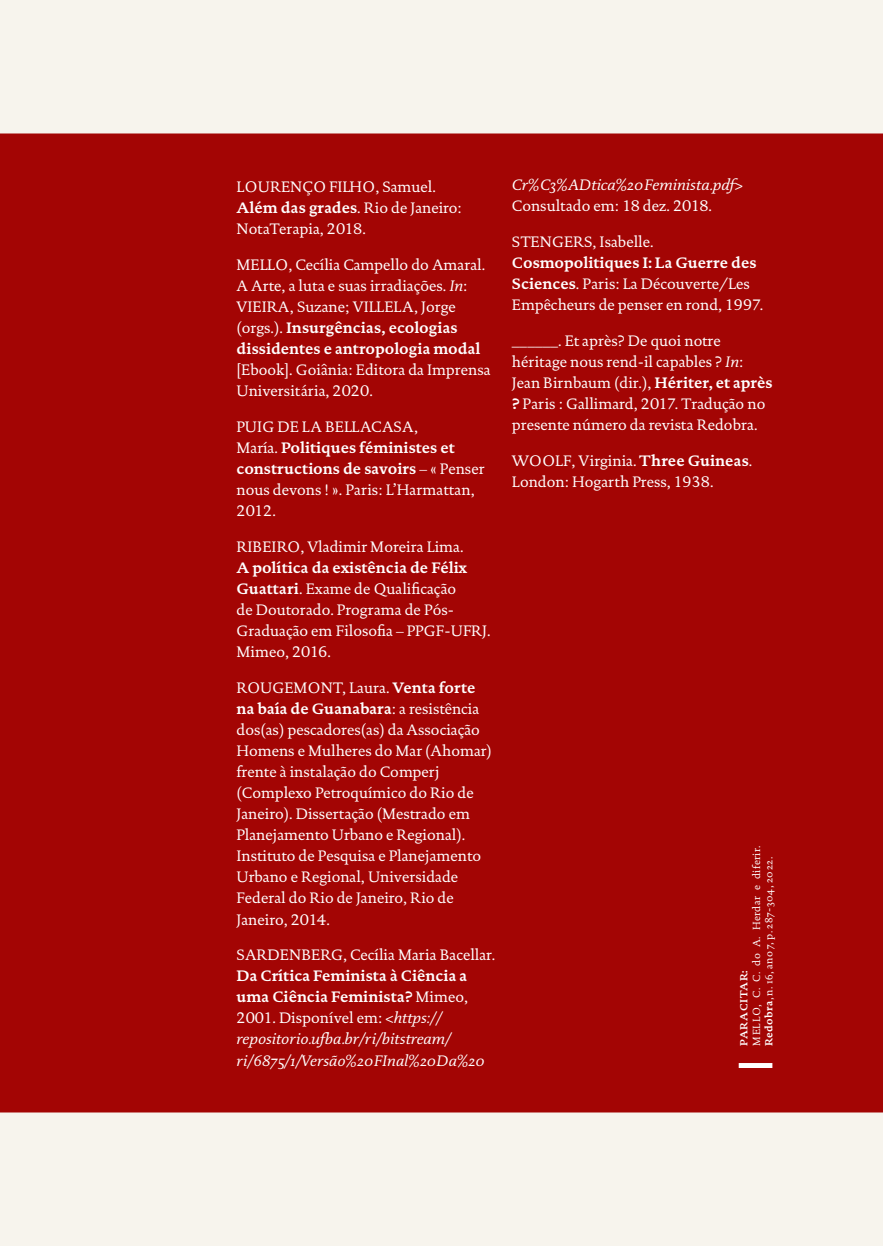
<style>
.page{position:relative;width:883px;height:1246px;background:#fff}
.page>*{position:absolute;margin:0;border:0;box-sizing:border-box;transform-origin:0 0}
.t1{font:15.4px/21px "Documenta Dtl";color:#fff}
.t2{font:700 15.4px/21px "DTL Documenta ST";color:#fff}
.t3{font:italic 15.4px/21px "DTL Documenta ST";color:#fff}
.t4{font:10.5px/12.6px "DTL Documenta ST";letter-spacing:.05em;color:#fff}
.t5{font:700 10.5px "DTL Documenta ST";letter-spacing:.045em;color:#fff}
.s1{font-family:"DTL Documenta ST";font-weight:700}
.s2{font-family:"DTL Documenta ST";font-style:italic}
.s3{font-family:"Documenta Dtl";font-weight:400}
.s4{font-weight:700}
</style>
<div class="page">
<div style="left:0;top:0;width:883px;height:1245px;background:#f7f4ed"></div>
<div style="left:0;top:133px;width:883px;height:979px;background:#a30504"></div>
<div style="left:739px;top:1062px;width:33px;height:5px;background:#fff"></div>
<p class="t1" style="left:237px;top:176px;width:227px">LOURENÇO FILHO, Samuel.<br><span class="s1">Além das grades</span>. Rio de Janeiro:<br>NotaTerapia, 2018.</p>
<p class="t1" style="left:237px;top:254px;width:250px">MELLO, Cecília Campello do Amaral.<br>A Arte, a luta e suas irradiações. <span class="s2">In</span>:<br>VIEIRA, Suzane; VILLELA, Jorge</p>
<p class="t2" style="left:237px;top:317px;width:246px"><span class="s3">(orgs.).</span> Insurgências, ecologias dissidentes e antropologia modal</p>
<p class="t1" style="left:237px;top:359px;width:256px">[Ebook]. Goiânia: Editora da Imprensa<br>Universitária, 2020.</p>
<p class="t1" style="left:237px;top:416px;width:183px">PUIG DE LA BELLACASA,</p>
<p class="t2" style="left:237px;top:437px;width:249px"><span class="s3">María.</span> Politiques féministes et constructions de savoirs <span class="s3">– « Penser</span></p>
<p class="t1" style="left:237px;top:479px;width:240px">nous devons ! ». Paris: L’Harmattan,<br>2012.</p>
<p class="t1" style="left:237px;top:536px;width:229px">RIBEIRO, Vladimir Moreira Lima.</p>
<p class="t2" style="left:237px;top:557px;width:232px">A política da existência de Félix</p>
<p class="t1" style="left:237px;top:578px;width:256px"><span class="s1">Guattari</span>. Exame de Qualificação<br>de Doutorado. Programa de Pós-<br>Graduação em Filosofia – PPGF-UFRJ.<br>Mimeo, 2016.</p>
<p class="t1" style="left:237px;top:677px;width:240px">ROUGEMONT, Laura. <span class="s1">Venta forte</span></p>
<p class="t2" style="left:237px;top:698px;width:244px">na baía de Guanabara<span class="s3">: a resistência</span></p>
<p class="t1" style="left:237px;top:719px;width:257px">dos(as) pescadores(as) da Associação<br>Homens e Mulheres do Mar (Ahomar) frente à instalação do Comperj (Complexo Petroquímico do Rio de<br>Janeiro). Dissertação (Mestrado em<br>Planejamento Urbano e Regional).<br>Instituto de Pesquisa e Planejamento<br>Urbano e Regional, Universidade<br>Federal do Rio de Janeiro, Rio de<br>Janeiro, 2014.</p>
<p class="t1" style="left:237px;top:944px;width:260px">SARDENBERG, Cecília Maria Bacellar.</p>
<p class="t2" style="left:237px;top:965px;width:233px">Da Crítica Feminista à Ciência a uma Ciência Feminista? <span class="s3">Mimeo,</span></p>
<p class="t1" style="left:237px;top:1007px;width:207px">2001. Disponível em: <span class="s2">&lt;https://</span></p>
<p class="t3" style="left:237px;top:1028px;width:250px">repositorio.ufba.br/ri/bitstream/ ri/6875/1/Versão%20FInal%20Da%20</p>
<p class="t3" style="left:512px;top:174px;width:232px">Cr%C3%ADtica%20Feminista.pdf&gt;</p>
<p class="t1" style="left:512px;top:195px;width:202px">Consultado em: 18 dez. 2018.</p>
<p class="t1" style="left:512px;top:231px;width:143px">STENGERS, Isabelle.</p>
<p class="t2" style="left:512px;top:252px;width:246px">Cosmopolitiques I: La Guerre des</p>
<p class="t1" style="left:512px;top:273px;width:253px"><span class="s1">Sciences</span>. Paris: La Découverte/Les<br>Empêcheurs de penser en rond, 1997.</p>
<p class="t1" style="left:512px;top:330px;width:262px">______. Et après? De quoi notre héritage nous rend-il capables ? <span class="s2">In</span>:<br>Jean Birnbaum (dir.), <span class="s1">Hériter, et après ?</span> Paris : Gallimard, 2017. Tradução no presente número da revista Redobra.</p>
<p class="t1" style="left:512px;top:450px;width:242px">WOOLF, Virginia. <span class="s1">Three Guineas</span>.<br>London: Hogarth Press, 1938.</p>
<p class="t4" style="left:750px;top:1045px;width:202px;rotate:-90deg">MELLO, C. C. do A. Herdar e diferir.<br><span class="s4">Redobra</span>, n. 16, ano 7, p. 287-304, 2022.</p>
<p class="t5" style="left:737px;top:1045px;width:77px;rotate:-90deg">PARA CITAR:</p>
</div>
